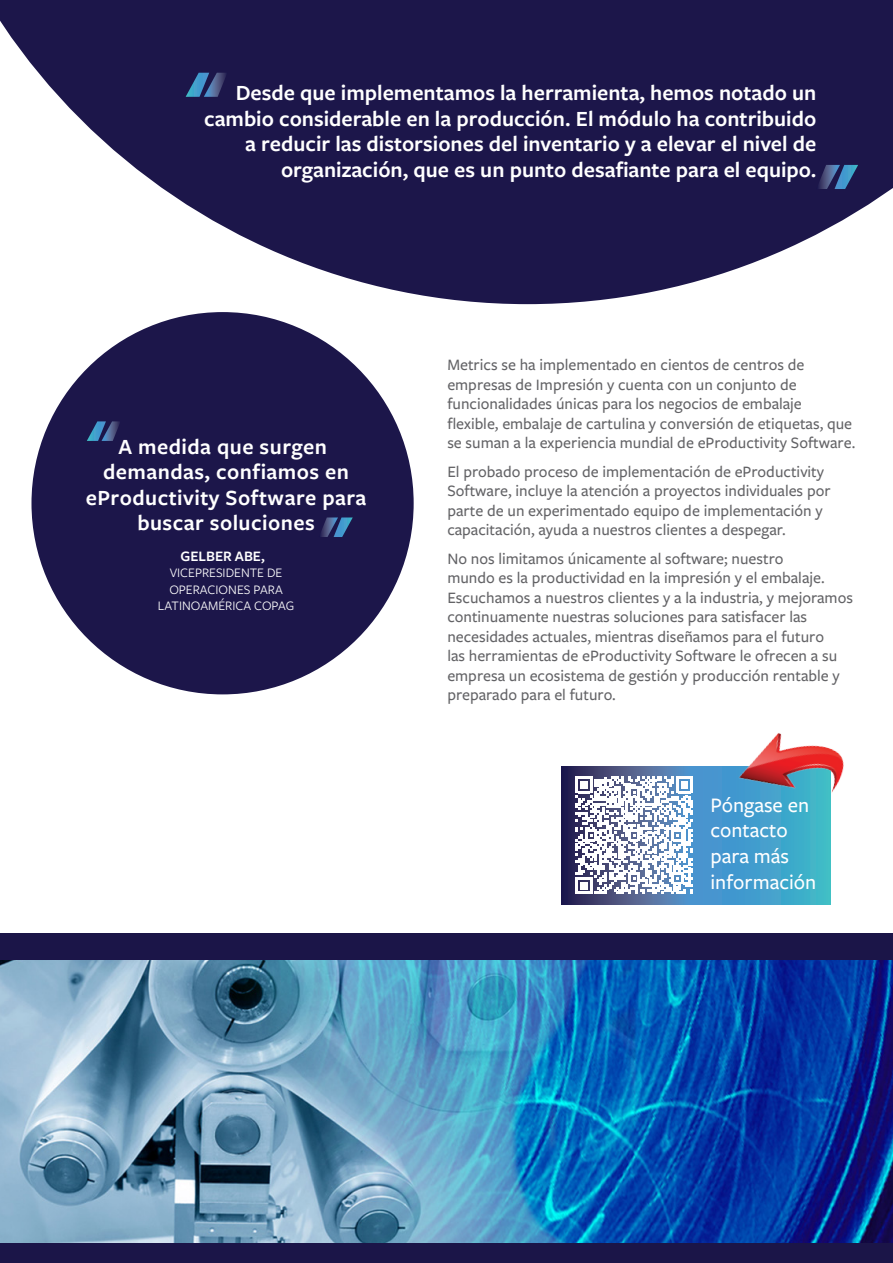
<style>
.page{position:relative;width:893px;height:1263px;background:#fff}
.page>*{position:absolute;margin:0;border:0;box-sizing:border-box;transform-origin:0 0}
.NEW_PULLQUOTE_DETAI{font:600 22.5px/25.5px "Freight Sans Pro";color:#fff;text-align:right}
.NEW_PULLQUOTE_DETAI-2{font:600 22.5px/25.5px "Freight Sans Pro";letter-spacing:.02em;color:#fff;text-align:center}
.t1{font:500 21.45px/25.8px "Freight Sans Pro";color:#fff}
.INTRO_PARAGRAPH_BL{font:500 16.5px/19.5px "Freight Sans Pro";color:#636366}
.NEW_PULLQUOTE_DETAI-3{font:600 15px "Freight Sans Pro";color:#fff}
.NEW_PULLQUOTE_DETAI-4{font:13.5px/16.2px "Freight Sans Pro";color:#fff;text-align:center}
</style>
<div class="page">
<svg style="left:0;top:0;width:893px;height:304px;fill:#1c164a"></svg>
<svg style="left:186px;top:73px;width:41px;height:24px"></svg>
<svg style="left:816px;top:165px;width:42px;height:24px"></svg>
<div style="left:31px;top:312px;width:383px;height:382px;background:#1c164a;border-radius:50%"></div>
<svg style="left:87px;top:421px;width:33px;height:20px"></svg>
<svg style="left:321px;top:517px;width:32px;height:20px"></svg>
<svg style="left:561px;top:766px;width:269px;height:138px;background:#4088b6"></svg>
<svg style="left:575px;top:776px;width:118px;height:118px"></svg>
<img style="left:727px;top:733px;width:117px;height:89px">
<div style="left:1px;top:933px;width:892px;height:330px;background:#1b1548"></div>
<img style="left:1px;top:960px;width:892px;height:282px">
<p class="NEW_PULLQUOTE_DETAI" style="left:204px;top:79px;width:614px">Desde que implementamos la herramienta, hemos notado un cambio considerable en la producción. El módulo ha contribuido a reducir las distorsiones del inventario y a elevar el nivel de organización, que es un punto desafiante para el equipo.</p>
<p class="NEW_PULLQUOTE_DETAI-2" style="left:86px;top:433px;width:282px">A medida que surgen demandas, confiamos en eProductivity Software para buscar soluciones</p>
<p class="NEW_PULLQUOTE_DETAI-3" style="left:181px;top:546px;width:86px">GELBER ABE,</p>
<p class="NEW_PULLQUOTE_DETAI-4" style="left:158px;top:564px;width:138px">VICEPRESIDENTE DE<br>OPERACIONES PARA<br>LATINOAMÉRICA COPAG</p>
<p class="INTRO_PARAGRAPH_BL" style="left:447px;top:354px;width:409px">Metrics se ha implementado en cientos de centros de empresas de Impresión y cuenta con un conjunto de funcionalidades únicas para los negocios de embalaje flexible, embalaje de cartulina y conversión de etiquetas, que se suman a la experiencia mundial de eProductivity Software.</p>
<p class="INTRO_PARAGRAPH_BL" style="left:447px;top:461px;width:385px">El probado proceso de implementación de eProductivity Software, incluye la atención a proyectos individuales por parte de un experimentado equipo de implementación y capacitación, ayuda a nuestros clientes a despegar.</p>
<p class="INTRO_PARAGRAPH_BL" style="left:447px;top:548px;width:407px">No nos limitamos únicamente al software; nuestro<br>mundo es la productividad en la impresión y el embalaje.<br>Escuchamos a nuestros clientes y a la industria, y mejoramos continuamente nuestras soluciones para satisfacer las necesidades actuales, mientras diseñamos para el futuro<br>las herramientas de eProductivity Software le ofrecen a su empresa un ecosistema de gestión y producción rentable y preparado para el futuro.</p>
<p class="t1" style="left:710px;top:791px;width:107px">Póngase en contacto para más información</p>
</div>
